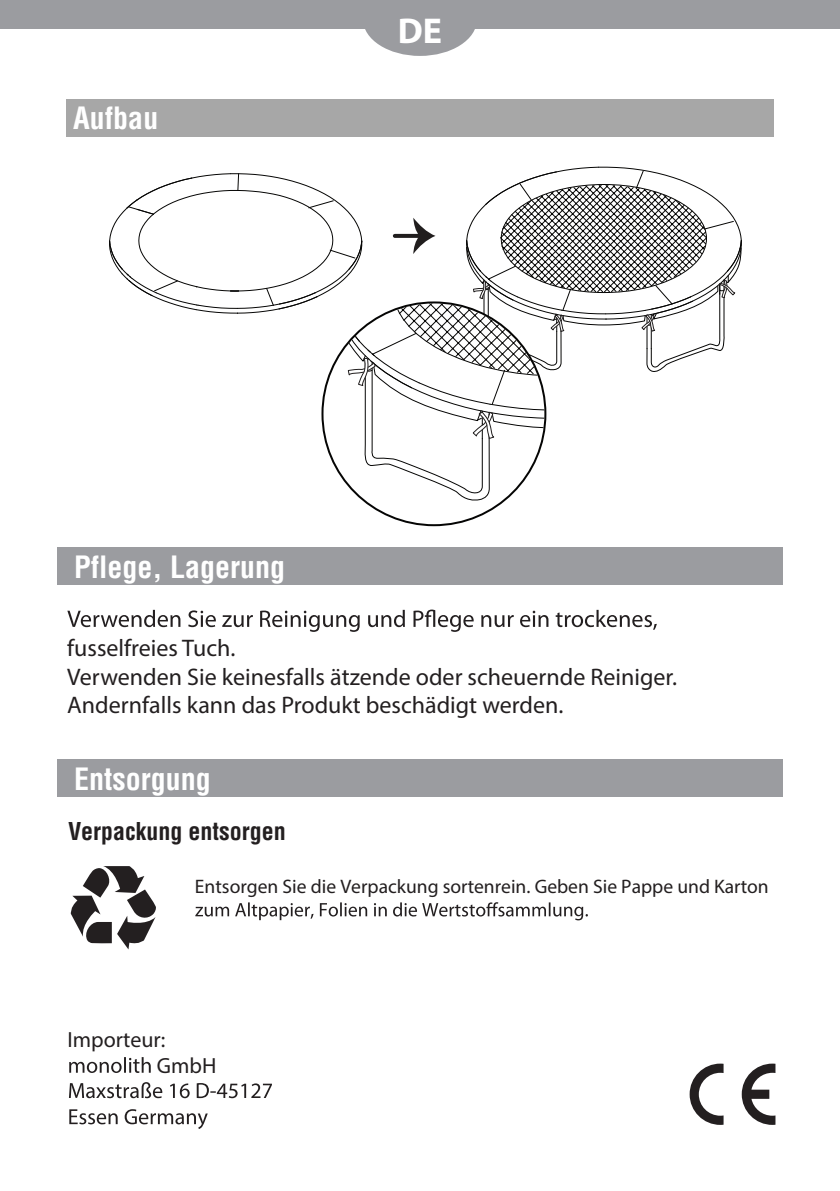
<style>
.page{position:relative;width:840px;height:1191px;background:#fff}
.page>*{position:absolute;margin:0;border:0;box-sizing:border-box;transform-origin:0 0}
.t1{font:700 36px "Myriad Pro";color:#fff}
.t2{font:700 condensed 30px "Helvetica";color:#fff}
.t3{font:24px/28.8px "Myriad Pro";color:#231f20}
.t4{font:700 condensed 24px "Helvetica";color:#231f20}
.t5{font:22px/26.2px "Myriad Pro";color:#231f20}
.t6{font:19.6px "Myriad Pro";color:#231f20}
</style>
<div class="page">
<div style="left:0;top:0;width:839px;height:28px;background:#9b9ca0"></div>
<svg style="left:363px;top:28px;width:113px;height:28px"></svg>
<svg style="left:69px;top:1057px;width:82px;height:16px"></svg>
<svg style="left:69px;top:1082px;width:203px;height:16px"></svg>
<svg style="left:69px;top:1109px;width:139px;height:20px"></svg>
<div style="left:57px;top:547px;width:725px;height:37px;background:#9b9ca0"></div>
<div style="left:57px;top:759px;width:725px;height:37px;background:#9b9ca0"></div>
<svg style="left:195px;top:902px;width:392px;height:18px"></svg>
<svg style="left:70px;top:866px;width:86px;height:83px"></svg>
<svg style="left:67px;top:609px;width:589px;height:23px"></svg>
<svg style="left:741px;top:1063px;width:34px;height:61px"></svg>
<svg style="left:689px;top:1063px;width:34px;height:61px"></svg>
<div style="left:66px;top:99px;width:707px;height:37px;background:#a7a7a7"></div>
<svg style="left:363px;top:501px;width:142px;height:23px"></svg>
<svg style="left:109px;top:166px;width:632px;height:335px"></svg>
<p class="t2" style="left:73px;top:99px;width:87px">Aufbau</p>
<h1 class="t1" style="left:397px;top:8px;width:46px">DE</h1>
<p class="t2" style="left:74px;top:548px;width:212px">Pflege, Lagerung</p>
<p class="t3" style="left:67px;top:633px;width:611px">fusselfreies Tuch.<br>Verwenden Sie keinesfalls ätzende oder scheuernde Reiniger.<br>Andernfalls kann das Produkt beschädigt werden.</p>
<p class="t2" style="left:74px;top:760px;width:138px">Entsorgung</p>
<p class="t4" style="left:68px;top:816px;width:219px">Verpackung entsorgen</p>
<p class="t6" style="left:195px;top:874px;width:575px">Entsorgen Sie die Verpackung sortenrein. Geben Sie Pappe und Karton</p>
<p class="t5" style="left:157px;top:1025px;width:61px;text-indent:-89px">Importeur:<br>GmbH</p>
</div>
